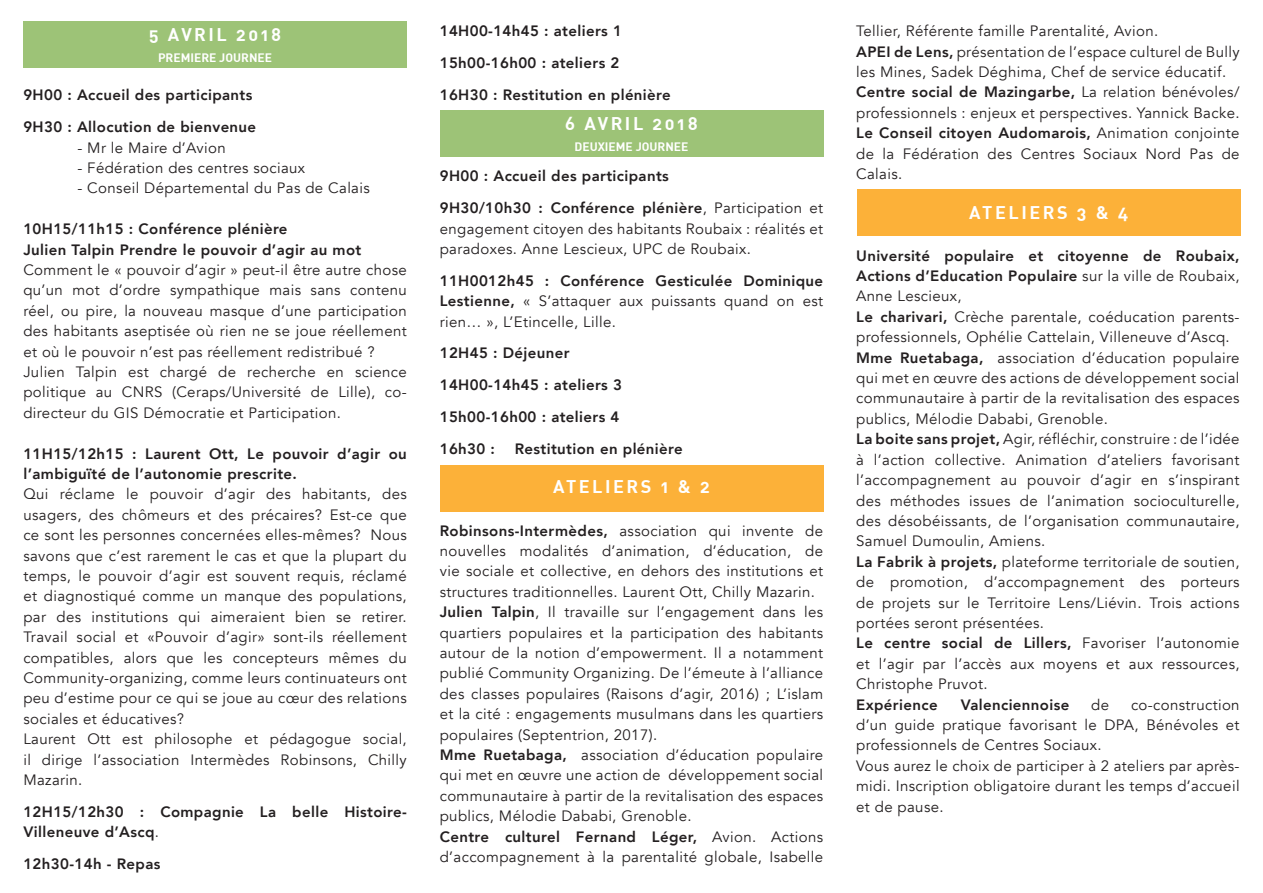
<style>
.page{position:relative;width:1263px;height:893px;background:#fff}
.page>*{position:absolute;margin:0;border:0;box-sizing:border-box;transform-origin:0 0}
.t1{font:18px "DIN Bold Alternate";letter-spacing:.14em;color:#fff}
.t2{font:15px/20.4px "Avenir";letter-spacing:.025em;color:#231f20}
.t3{font:800 15px/31.8px "Avenir";letter-spacing:.025em;color:#231f20}
.t4{font:12px "DIN Bold Alternate";color:#fff}
.s1{font-weight:400}
.s2{font-weight:800}
</style>
<div class="page">
<div style="left:23px;top:21px;width:384px;height:47px;background:#9dc377"></div>
<div style="left:440px;top:110px;width:383px;height:47px;background:#9dc377"></div>
<div style="left:440px;top:465px;width:383px;height:46px;background:#fcb139"></div>
<div style="left:857px;top:189px;width:384px;height:47px;background:#fcb139"></div>
<p class="t1" style="left:149px;top:23px;width:134px">5 AVRIL 2018</p>
<p class="t4" style="left:158px;top:49px;width:115px">PREMIERE JOURNEE</p>
<p class="t3" style="left:23px;top:79px;width:234px">9H00 : Accueil des participants<br>9H30 : Allocution de bienvenue</p>
<p class="t2" style="left:77px;top:137px;width:150px">- Mr le Maire d’Avion</p>
<p class="t2" style="left:77px;top:158px;width:229px">- Fédération des centres sociaux</p>
<p class="t2" style="left:77px;top:178px;width:294px">- Conseil Départemental du Pas de Calais</p>
<p class="t3" style="left:23px;top:219px;width:339px;line-height:20.4px">10H15/11h15 : Conférence plénière<br>Julien Talpin Prendre le pouvoir d’agir au mot</p>
<p class="t2" style="left:23px;top:260px;width:385px">Comment le « pouvoir d’agir » peut-il être autre chose qu’un mot d’ordre sympathique mais sans contenu réel, ou pire, la nouveau masque d’une participation des habitants aseptisée où rien ne se joue réellement et où le pouvoir n’est pas réellement redistribué ?<br>Julien Talpin est chargé de recherche en science politique au CNRS (Ceraps/Université de Lille), co&shy;directeur du GIS Démocratie et Participation.</p>
<p class="t3" style="left:23px;top:443px;width:385px;line-height:20.4px">11H15/12h15 : Laurent Ott, Le pouvoir d’agir ou l’ambiguïté de l’autonomie prescrite.</p>
<p class="t2" style="left:23px;top:484px;width:385px">Qui réclame le pouvoir d’agir des habitants, des usagers, des chômeurs et des précaires? Est-ce que ce sont les personnes concernées elles-mêmes? Nous savons que c’est rarement le cas et que la plupart du temps, le pouvoir d’agir est souvent requis, réclamé et diagnostiqué comme un manque des populations, par des institutions qui aimeraient bien se retirer.<br>Travail social et «Pouvoir d’agir» sont-ils réellement compatibles, alors que les concepteurs mêmes du Community-organizing, comme leurs continuateurs ont peu d’estime pour ce qui se joue au cœur des relations sociales et éducatives?<br>Laurent Ott est philosophe et pédagogue social, il dirige l’association Intermèdes Robinsons, Chilly Mazarin.</p>
<p class="t3" style="left:23px;top:801px;width:385px;line-height:20.4px">12H15/12h30 : Compagnie La belle Histoire-<br>Villeneuve d’Ascq<span class="s1">.</span></p>
<p class="t3" style="left:23px;top:848px;width:139px">12h30-14h - Repas</p>
<p class="t3" style="left:440px;top:15px;width:232px">14H00-14h45 : ateliers 1<br>15h00-16h00 : ateliers 2<br>16H30 : Restitution en plénière</p>
<p class="t1" style="left:565px;top:112px;width:134px">6 AVRIL 2018</p>
<p class="t4" style="left:574px;top:139px;width:115px">DEUXIEME JOURNEE</p>
<p class="t3" style="left:440px;top:160px;width:385px">9H00 : Accueil des participants<br>9H30/10h30 : Conférence plénière<span class="s1">, Participation et</span></p>
<p class="t2" style="left:440px;top:219px;width:385px">engagement citoyen des habitants Roubaix : réalités et paradoxes. Anne Lescieux, UPC de Roubaix.</p>
<p class="t2" style="left:440px;top:271px;width:385px;text-align:justify"><span class="s2">11H0012h45 : Conférence Gesticulée Dominique Lestienne,</span> « S’attaquer aux puissants quand on est rien… », L’Etincelle, Lille.</p>
<p class="t3" style="left:440px;top:337px;width:184px">12H45 : Déjeuner<br>14H00-14h45 : ateliers 3<br>15h00-16h00 : ateliers 4<br>16h30 :</p>
<p class="t3" style="left:515px;top:433px;width:170px">Restitution en plénière</p>
<p class="t1" style="left:553px;top:475px;width:158px">ATELIERS 1 &amp; 2</p>
<p class="t2" style="left:440px;top:520px;width:385px"><span class="s2">Robinsons-Intermèdes,</span> association qui invente de nouvelles modalités d’animation, d’éducation, de vie sociale et collective, en dehors des institutions et structures traditionnelles. Laurent Ott, Chilly Mazarin.<br><span class="s2">Julien Talpin</span>, Il travaille sur l’engagement dans les quartiers populaires et la participation des habitants autour de la notion d’empowerment. Il a notamment publié Community Organizing. De l’émeute à l’alliance des classes populaires (Raisons d’agir, 2016) ; L’islam et la cité : engagements musulmans dans les quartiers populaires (Septentrion, 2017).<br><span class="s2">Mme Ruetabaga,</span> association d’éducation populaire qui met en œuvre une action de développement social communautaire à partir de la revitalisation des espaces publics, Mélodie Dababi, Grenoble.<br><span class="s2">Centre culturel Fernand Léger,</span> Avion. Actions d’accompagnement à la parentalité globale, Isabelle</p>
<p class="t2" style="left:856px;top:21px;width:385px">Tellier, Référente famille Parentalité, Avion.<br><span class="s2">APEI de Lens,</span> présentation de l’espace culturel de Bully les Mines, Sadek Déghima, Chef de service éducatif.<br><span class="s2">Centre social de Mazingarbe,</span> La relation bénévoles/ professionnels : enjeux et perspectives. Yannick Backe.<br><span class="s2">Le Conseil citoyen Audomarois,</span> Animation conjointe de la Fédération des Centres Sociaux Nord Pas de Calais.</p>
<p class="t1" style="left:969px;top:201px;width:161px">ATELIERS 3 &amp; 4</p>
<p class="t2" style="left:856px;top:246px;width:385px"><span class="s2">Université populaire et citoyenne de Roubaix, Actions d’Education Populaire</span> sur la ville de Roubaix, Anne Lescieux,<br><span class="s2">Le charivari,</span> Crèche parentale, coéducation parents&shy;professionnels, Ophélie Cattelain, Villeneuve d’Ascq.<br><span class="s2">Mme Ruetabaga,</span> association d’éducation populaire qui met en œuvre des actions de développement social communautaire à partir de la revitalisation des espaces publics, Mélodie Dababi, Grenoble.<br><span class="s2">La boite sans projet,</span> Agir, réfléchir, construire : de l’idée à l’action collective. Animation d’ateliers favorisant l’accompagnement au pouvoir d’agir en s’inspirant des méthodes issues de l’animation socioculturelle, des désobéissants, de l’organisation communautaire, Samuel Dumoulin, Amiens.<br><span class="s2">La Fabrik à projets,</span> plateforme territoriale de soutien, de promotion, d’accompagnement des porteurs de projets sur le Territoire Lens/Liévin. Trois actions portées seront présentées.<br><span class="s2">Le centre social de Lillers,</span> Favoriser l’autonomie et l’agir par l’accès aux moyens et aux ressources, Christophe Pruvot.</p>
<p class="t3" style="left:856px;top:688px;width:83px">Expérience</p>
<p class="t3" style="left:961px;top:688px;width:110px">Valenciennoise</p>
<p class="t2" style="left:1091px;top:694px;width:19px">de</p>
<p class="t2" style="left:856px;top:694px;width:385px;text-indent:275px">co-construction d’un guide pratique favorisant le DPA, Bénévoles et professionnels de Centres Sociaux.<br>Vous aurez le choix de participer à 2 ateliers par après&shy;midi. Inscription obligatoire durant les temps d’accueil et de pause.</p>
</div>
